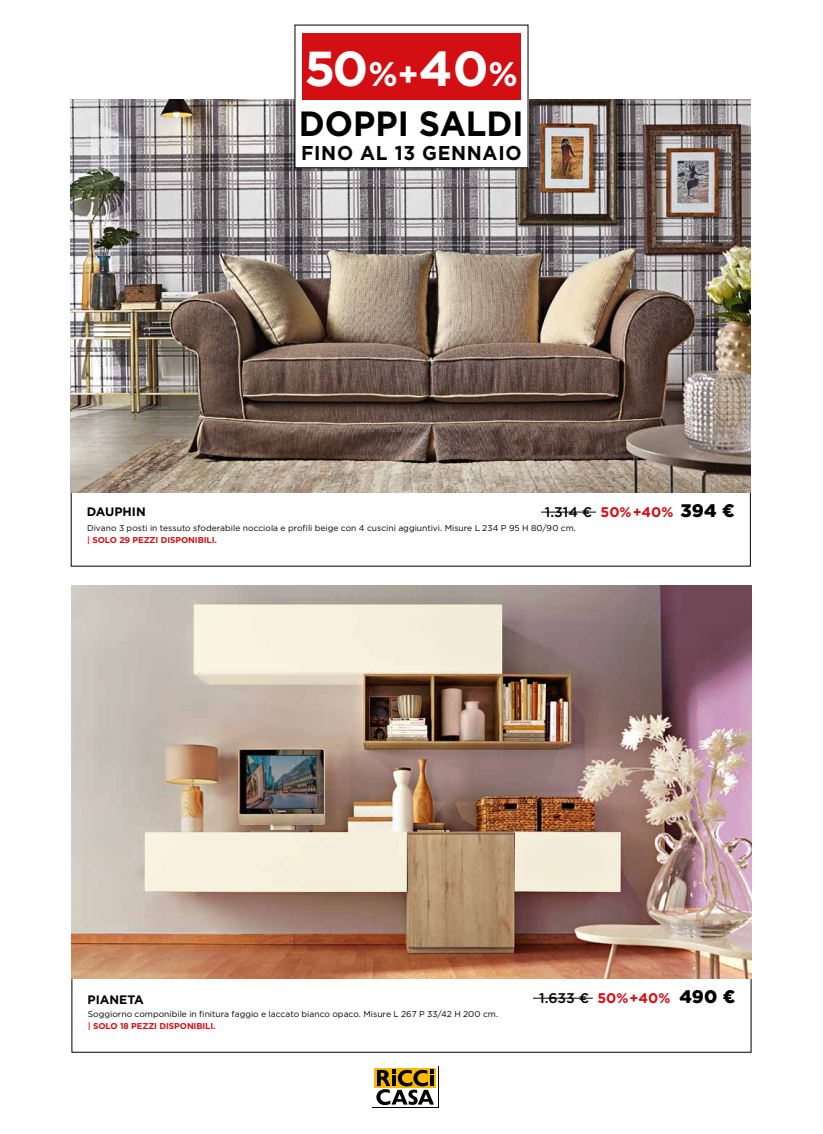
<style>
.page{position:relative;width:823px;height:1134px;background:#fff}
.page>*{position:absolute;margin:0;border:0;box-sizing:border-box;transform-origin:0 0}
.t1{font:700 49.1px "Gotham";color:#fff}
.t2{font:700 35px "Gotham";color:#000;scale:.95 1}
.t3{font:700 20px "Gotham";letter-spacing:.035em;color:#000;scale:.95 1}
.t4{font:700 14px "Gotham";color:#d40f14}
.t5{font:700 12.3px "Gotham";color:#000}
.t6{font:8.5px/12px "Gotham";color:#000}
.s1{font-size:34.1px}
.s2{font-size:32.7px}
.s3{font-weight:500;color:#000}
.s4{font-weight:900;font-size:18.2px;color:#000}
.s5{font-weight:700;color:#e72f3b}
.s6{font-weight:700;color:#d40f14}
</style>
<div class="page">
<hr style="left:540px;top:512px;width:55px;height:1px;background:#000">
<img style="left:71px;top:99px;width:679px;height:393px">
<hr style="left:532px;top:998px;width:60px;height:1px;background:#000">
<img style="left:72px;top:585px;width:678px;height:393px">
<div style="left:295px;top:25px;width:232px;height:143px;background:#fff"></div>
<div style="left:302px;top:33px;width:218px;height:66px;background:#d40f14"></div>
<div style="left:374px;top:1068px;width:62px;height:19px;background:#fbba00"></div>
<svg style="left:376px;top:1069px;width:58px;height:37px"></svg>
<h1 class="t1" style="left:304px;top:36px;width:215px">50<span class="s1">%</span><span class="s2">+</span>40<span class="s1">%</span></h1>
<h2 class="t2" style="left:299px;top:100px;width:238px">DOPPI SALDI</h2>
<h3 class="t3" style="left:301px;top:140px;width:233px">FINO AL 13 GENNAIO</h3>
<h3 class="t4" style="left:544px;top:502px;width:191px"><span class="s3">1.314 €</span> 50%+40% <span class="s4">394 €</span></h3>
<h3 class="t5" style="left:87px;top:504px;width:60px">DAUPHIN</h3>
<p class="t6" style="left:87px;top:521px;width:490px">Divano 3 posti in tessuto sfoderabile nocciola e profili beige con 4 cuscini aggiuntivi. Misure L 234 P 95 H 80/90 cm. <span class="s5">|</span> <span class="s6">SOLO 29 PEZZI DISPONIBILI.</span></p>
<h3 class="t5" style="left:87px;top:991px;width:58px">PIANETA</h3>
<p class="t6" style="left:88px;top:1007px;width:412px">Soggiorno componibile in finitura faggio e laccato bianco opaco. Misure L 267 P 33/42 H 200 cm. <span class="s5">|</span> <span class="s6">SOLO 18 PEZZI DISPONIBILI.</span></p>
<h3 class="t4" style="left:539px;top:988px;width:197px"><span class="s3">1.633 €</span> 50%+40% <span class="s4">490 €</span></h3>
</div>
